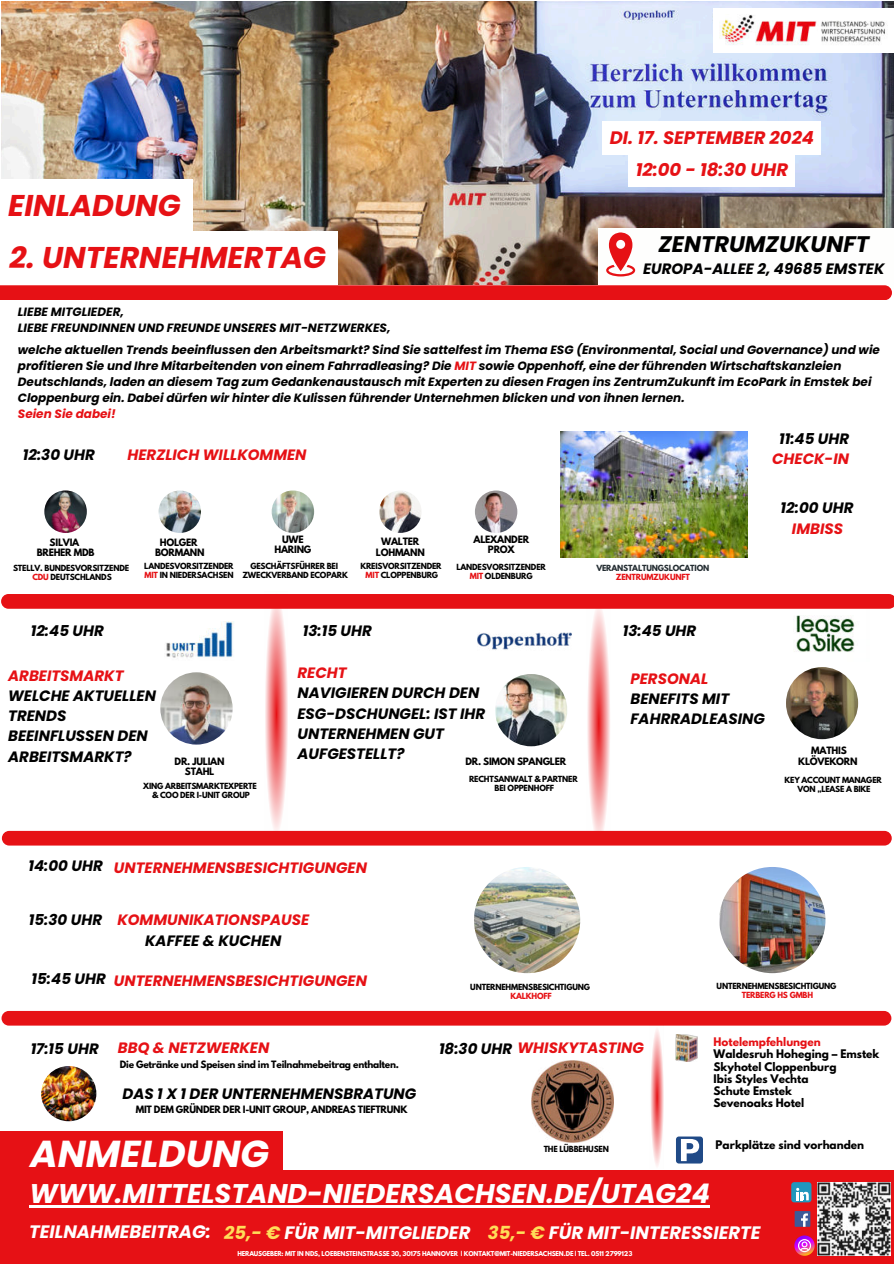
<style>
.page{position:relative;width:894px;height:1264px;background:#fff}
.page>*{position:absolute;margin:0;border:0;box-sizing:border-box;transform-origin:0 0}
.t1{font:italic 700 37.5px "Poppins";color:#fff}
.t2{font:italic 700 30px "Poppins";color:#e61115}
.t3{font:italic 700 27px "Poppins";color:#fff}
.t4{font:italic 700 22.5px "Poppins";color:#000}
.t5{font:italic 700 18px "Poppins";color:#fff}
.t6{font:italic 700 18px/32.2px "Poppins";color:#e61115;text-align:center}
.t7{font:italic 700 15px/20.2px "Poppins";color:#000}
.t8{font:italic 700 15px "Poppins";color:#e61115}
.t9{font:italic 700 12px/16px "Poppins";color:#000}
.t10{font:italic 700 12px "Poppins";color:#e61115}
.t11{font:700 10.5px/12.3px "League Spartan";color:#000}
.t12{font:700 10.5px "League Spartan";color:#e61115}
.t13{font:700 9px/10.5px "League Spartan";letter-spacing:-.025em;color:#000;text-align:center}
.t14{font:700 7.5px/8.7px "League Spartan";letter-spacing:-.025em;color:#000;text-align:center}
.t15{font:700 7.5px "League Spartan";letter-spacing:-.025em;color:#e61115}
.t16{font:700 7.5px "League Spartan";letter-spacing:-.025em;color:#242d32}
.t17{font:700 6px "League Spartan";letter-spacing:-.025em;color:#fff}
.s1{color:#e61115}
.s2{color:#000}
.s3{color:#ffde59}
</style>
<div class="page">
<div style="left:0;top:1131px;width:282px;height:45px;background:#e61115"></div>
<img style="left:158px;top:490px;width:43px;height:43px;border-radius:50%">
<div style="left:0;top:1170px;width:893px;height:93px;background:#e61115"></div>
<img style="left:44px;top:490px;width:43px;height:43px;border-radius:50%">
<img style="left:41px;top:1065px;width:55px;height:56px;border-radius:50%">
<img style="left:817px;top:1182px;width:73px;height:73px">
<div style="left:791px;top:1182px;width:20px;height:20px;background:#2197bd;border-radius:3px"></div>
<svg style="left:796px;top:1187px;width:12px;height:13px"></svg>
<svg style="left:794px;top:1235px;width:20px;height:20px"></svg>
<div style="left:794px;top:1210px;width:16px;height:16px;background:#3d5a98"></div>
<svg style="left:801px;top:1213px;width:6px;height:13px"></svg>
<img style="left:2px;top:2px;width:891px;height:282px">
<div style="left:598px;top:228px;width:295px;height:60px;background:#fefefd"></div>
<img style="left:713px;top:8px;width:180px;height:44px">
<svg style="left:606px;top:232px;width:29px;height:44px"></svg>
<img style="left:379px;top:490px;width:42px;height:43px;border-radius:50%">
<img style="left:475px;top:490px;width:42px;height:43px;border-radius:50%">
<img style="left:271px;top:490px;width:43px;height:43px;border-radius:50%">
<img style="left:531px;top:1060px;width:82px;height:82px">
<div style="left:2px;top:1010px;width:889px;height:15px;background:#e61115;border-radius:7px"></div>
<svg style="left:676px;top:1136px;width:26px;height:27px"></svg>
<img style="left:160px;top:672px;width:72px;height:72px;border-radius:50%">
<img style="left:495px;top:674px;width:72px;height:72px;border-radius:50%">
<img style="left:785px;top:667px;width:72px;height:72px;border-radius:50%">
<div style="left:2px;top:830px;width:889px;height:15px;background:#e61115;border-radius:7px"></div>
<div style="left:1px;top:594px;width:892px;height:14px;background:#e61115"></div>
<img style="left:675px;top:1034px;width:22px;height:27px">
<img style="left:477px;top:632px;width:94px;height:18px">
<img style="left:166px;top:621px;width:68px;height:37px">
<img style="left:796px;top:615px;width:59px;height:37px">
<img style="left:560px;top:431px;width:187px;height:126px">
<svg style="left:586px;top:601px;width:24px;height:230px"></svg>
<svg style="left:264px;top:594px;width:24px;height:237px"></svg>
<img style="left:474px;top:867px;width:106px;height:106px;border-radius:50%">
<img style="left:719px;top:867px;width:106px;height:106px;border-radius:50%">
<svg style="left:649px;top:1025px;width:14px;height:141px"></svg>
<hr style="left:29px;top:1205px;width:680px;height:2px;background:#fff">
<div style="left:0;top:285px;width:891px;height:15px;background:#e61115"></div>
<div style="left:0;top:179px;width:193px;height:54px;background:#fff"></div>
<div style="left:0;top:232px;width:338px;height:53px;background:#fff"></div>
<div style="left:602px;top:121px;width:219px;height:33px;background:#fff"></div>
<div style="left:628px;top:153px;width:167px;height:33px;background:#fff"></div>
<h2 class="t2" style="left:8px;top:188px;width:174px">EINLADUNG</h2>
<h2 class="t2" style="left:9px;top:240px;width:318px">2. UNTERNEHMERTAG</h2>
<p class="t9" style="left:18px;top:304px;width:374px">LIEBE MITGLIEDER,<br>LIEBE FREUNDINNEN UND FREUNDE UNSERES MIT-NETZWERKES,</p>
<h3 class="t6" style="left:609px;top:122px;width:206px">DI. 17. SEPTEMBER 2024<br>12:00 - 18:30 UHR</h3>
<h3 class="t4" style="left:658px;top:231px;width:212px">ZENTRUMZUKUNFT</h3>
<p class="t7" style="left:643px;top:259px;width:243px">EUROPA-ALLEE 2, 49685 EMSTEK</p>
<p class="t9" style="left:18px;top:341px;width:863px">welche aktuellen Trends beeinflussen den Arbeitsmarkt? Sind Sie sattelfest im Thema ESG (Environmental, Social und Governance) und wie profitieren Sie und Ihre Mitarbeitenden von einem Fahrradleasing? Die <span class="s1">MIT</span> sowie Oppenhoff, eine der führenden Wirtschaftskanzleien Deutschlands, laden an diesem Tag zum Gedankenaustausch mit Experten zu diesen Fragen ins ZentrumZukunft im EcoPark in Emstek bei Cloppenburg ein. Dabei dürfen wir hinter die Kulissen führender Unternehmen blicken und von ihnen lernen.</p>
<p class="t10" style="left:18px;top:406px;width:99px">Seien Sie dabei!</p>
<p class="t7" style="left:778px;top:429px;width:72px">11:45 UHR</p>
<p class="t7" style="left:23px;top:445px;width:74px">12:30 UHR</p>
<p class="t8" style="left:127px;top:446px;width:180px">HERZLICH WILLKOMMEN</p>
<p class="t8" style="left:772px;top:450px;width:78px">CHECK-IN</p>
<p class="t13" style="left:37px;top:537px;width:59px">SILVIA<br>BREHER MDB</p>
<p class="t14" style="left:13px;top:564px;width:117px">STELLV. BUNDESVORSITZENDE<br><span class="s1">CDU</span> DEUTSCHLANDS</p>
<p class="t13" style="left:274px;top:533px;width:38px">UWE<br>HARING</p>
<p class="t13" style="left:473px;top:533px;width:57px">ALEXANDER<br>PROX</p>
<p class="t14" style="left:456px;top:563px;width:91px">LANDESVORSITZENDER<br><span class="s1">MIT</span> OLDENBURG</p>
<p class="t13" style="left:155px;top:537px;width:51px">HOLGER<br>BORMANN</p>
<p class="t13" style="left:376px;top:536px;width:50px">WALTER<br>LOHMANN</p>
<p class="t14" style="left:242px;top:561px;width:107px">GESCHÄFTSFÜHRER BEI<br>ZWECKVERBAND ECOPARK</p>
<p class="t14" style="left:144px;top:561px;width:91px;text-align:left">LANDESVORSITZENDER<br><span class="s1">MIT</span> IN NIEDERSACHSEN</p>
<p class="t14" style="left:360px;top:561px;width:83px">KREISVORSITZENDER<br><span class="s1">MIT</span> CLOPPENBURG</p>
<p class="t16" style="left:596px;top:562px;width:114px">VERANSTALTUNGSLOCATION</p>
<p class="t15" style="left:615px;top:571px;width:76px">ZENTRUMZUKUNFT</p>
<p class="t7" style="left:780px;top:498px;width:74px">12:00 UHR</p>
<p class="t8" style="left:791px;top:520px;width:53px">IMBISS</p>
<p class="t7" style="left:31px;top:621px;width:75px">12:45 UHR</p>
<p class="t8" style="left:8px;top:666px;width:117px">ARBEITSMARKT</p>
<p class="t7" style="left:8px;top:685px;width:149px">WELCHE AKTUELLEN<br>TRENDS<br>BEEINFLUSSEN DEN<br>ARBEITSMARKT?</p>
<p class="t13" style="left:175px;top:755px;width:51px">DR. JULIAN<br>STAHL</p>
<p class="t14" style="left:143px;top:781px;width:115px">XING ARBEITSMARKTEXPERTE &amp; COO DER I-UNIT GROUP</p>
<p class="t7" style="left:303px;top:621px;width:71px">13:15 UHR</p>
<p class="t8" style="left:297px;top:664px;width:51px">RECHT</p>
<p class="t7" style="left:297px;top:683px;width:189px">NAVIGIEREN DURCH DEN<br>ESG-DSCHUNGEL: IST IHR<br>UNTERNEHMEN GUT<br>AUFGESTELLT?</p>
<p class="t13" style="left:465px;top:755px;width:102px">DR. SIMON SPANGLER</p>
<p class="t7" style="left:622px;top:621px;width:75px">13:45 UHR</p>
<p class="t8" style="left:630px;top:670px;width:79px">PERSONAL</p>
<p class="t7" style="left:630px;top:688px;width:136px">BENEFITS MIT<br>FAHRRADLEASING</p>
<p class="t13" style="left:798px;top:745px;width:61px">MATHIS<br>KLÖVEKORN</p>
<p class="t14" style="left:469px;top:774px;width:110px">RECHTSANWALT &amp; PARTNER<br>BEI OPPENHOFF</p>
<p class="t14" style="left:784px;top:775px;width:99px">KEY ACCOUNT MANAGER<br>VON „LEASE A BIKE</p>
<p class="t8" style="left:28px;top:859px;width:340px"><span class="s2">14:00 UHR</span> UNTERNEHMENSBESICHTIGUNGEN</p>
<p class="t7" style="left:29px;top:909px;width:75px">15:30 UHR</p>
<p class="t8" style="left:117px;top:911px;width:193px">KOMMUNIKATIONSPAUSE</p>
<p class="t7" style="left:145px;top:930px;width:137px">KAFFEE &amp; KUCHEN</p>
<p class="t7" style="left:32px;top:968px;width:76px">15:45 UHR</p>
<p class="t8" style="left:114px;top:972px;width:254px">UNTERNEHMENSBESICHTIGUNGEN</p>
<p class="t14" style="left:470px;top:982px;width:121px">UNTERNEHMENSBESICHTIGUNG</p>
<p class="t15" style="left:510px;top:989px;width:43px">KALKHOFF</p>
<p class="t14" style="left:716px;top:981px;width:121px">UNTERNEHMENSBESICHTIGUNG</p>
<p class="t15" style="left:741px;top:988px;width:73px">TERBERG HS GMBH</p>
<p class="t7" style="left:31px;top:1038px;width:70px">17:15 UHR</p>
<p class="t8" style="left:118px;top:1039px;width:153px">BBQ &amp; NETZWERKEN</p>
<p class="t13" style="left:120px;top:1058px;width:280px">Die Getränke und Speisen sind im Teilnahmebeitrag enthalten.</p>
<p class="t7" style="left:122px;top:1083px;width:295px">DAS 1 X 1 DER UNTERNEHMENSBRATUNG</p>
<p class="t13" style="left:136px;top:1104px;width:273px">MIT DEM GRÜNDER DER I-UNIT GROUP, ANDREAS TIEFTRUNK</p>
<p class="t8" style="left:439px;top:1039px;width:206px"><span class="s2">18:30 UHR</span> WHISKYTASTING</p>
<p class="t12" style="left:713px;top:1033px;width:108px">Hotelempfehlungen</p>
<p class="t11" style="left:713px;top:1047px;width:167px">Waldesruh Hoheging – Emstek<br>Skyhotel Cloppenburg<br>Ibis Styles Vechta<br>Schute Emstek<br>Sevenoaks Hotel</p>
<h1 class="t1" style="left:30px;top:1131px;width:240px">ANMELDUNG</h1>
<h3 class="t3" style="left:29px;top:1177px;width:681px">WWW.MITTELSTAND-NIEDERSACHSEN.DE/UTAG24</h3>
<h3 class="t5" style="left:29px;top:1222px;width:732px">TEILNAHMEBEITRAG: <span class="s3">25,- €</span> FÜR MIT-MITGLIEDER <span class="s3">35,- €</span> FÜR MIT-INTERESSIERTE</h3>
<p class="t11" style="left:715px;top:1138px;width:150px">Parkplätze sind vorhanden</p>
<p class="t14" style="left:543px;top:1144px;width:67px">THE LÜBBEHUSEN</p>
<p class="t17" style="left:237px;top:1248px;width:396px">HERAUSGEBER: MIT IN NDS, LOEBENSTEINSTRASSE 30, 30175 HANNOVER | KONTAKT@MIT-NIEDERSACHSEN.DE | TEL. 0511 2799123</p>
</div>
